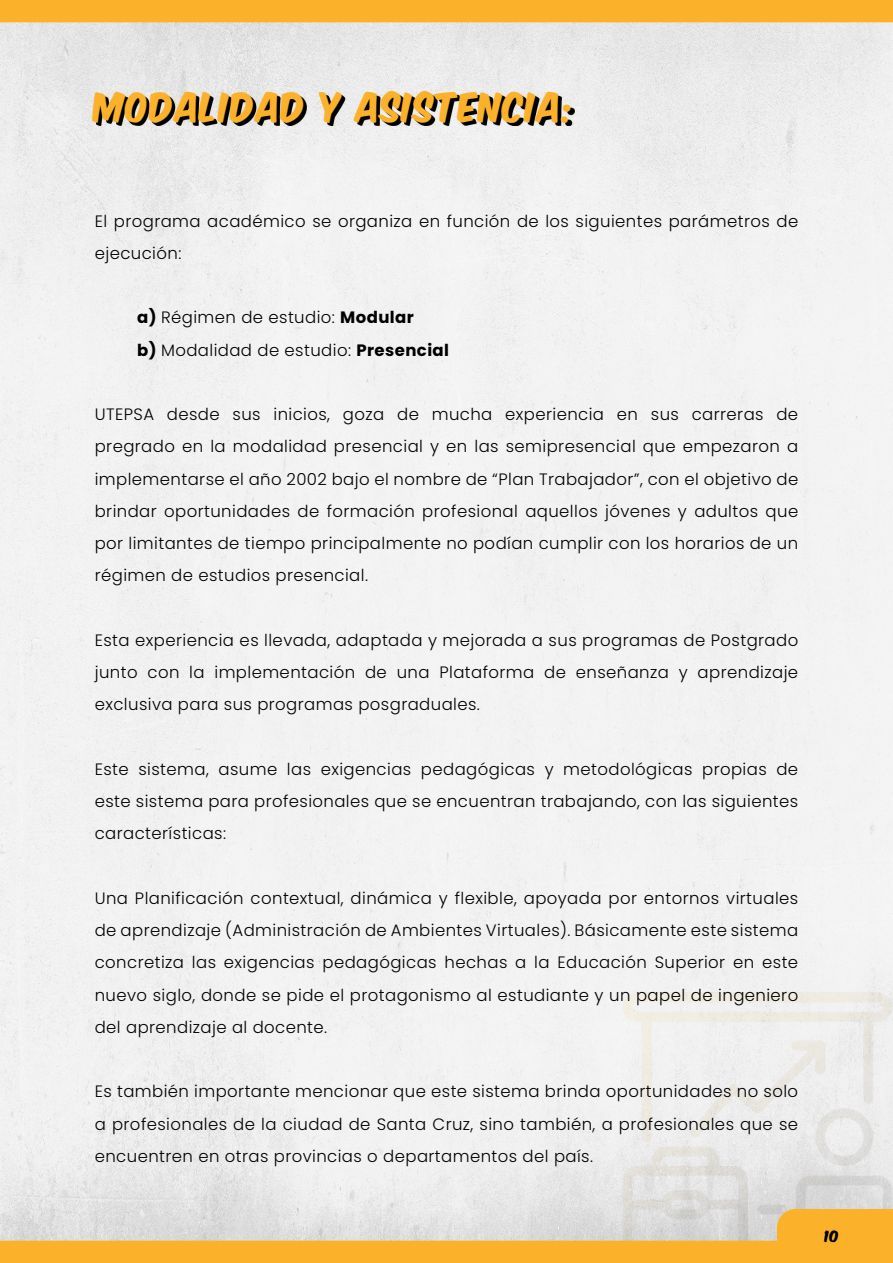
<style>
.page{position:relative;width:893px;height:1263px;background:#fff}
.page>*{position:absolute;margin:0;border:0;box-sizing:border-box;transform-origin:0 0}
.t1{font:34.5px "Komika Axis";letter-spacing:.05em;color:#fcb12b;scale:.94 1}
.t2{font:300 16.5px/32.2px "Poppins";letter-spacing:.025em;color:#000;text-align:justify}
.t3{font:13.5px "Komika Axis";color:#000}
.s1{font-weight:700}
</style>
<div class="page">
<img style="left:0;top:22px;width:893px;height:1219px">
<img style="left:623px;top:992px;width:270px;height:249px">
<div style="left:0;top:1241px;width:893px;height:22px;background:#fcb12a"></div>
<div style="left:0;top:0;width:893px;height:22px;background:#fcb12a"></div>
<div style="left:776px;top:1208px;width:117px;height:55px;background:#fcb12b"></div>
<svg style="left:96px;top:94px;width:478px;height:32px;background:#707070"></svg>
<h1 class="t1" style="left:94px;top:90px;width:512px">MODALIDAD Y ASISTENCIA:</h1>
<p class="t2" style="left:95px;top:205px;width:705px">El programa académico se organiza en función de los siguientes parámetros de ejecución:</p>
<p class="t2" style="left:137px;top:301px;width:313px"><span class="s1">a)</span> Régimen de estudio: <span class="s1">Modular<br>b)</span> Modalidad de estudio: <span class="s1">Presencial</span></p>
<p class="t2" style="left:95px;top:398px;width:705px">UTEPSA desde sus inicios, goza de mucha experiencia en sus carreras de pregrado en la modalidad presencial y en las semipresencial que empezaron a implementarse el año 2002 bajo el nombre de “Plan Trabajador”, con el objetivo de brindar oportunidades de formación profesional aquellos jóvenes y adultos que por limitantes de tiempo principalmente no podían cumplir con los horarios de un régimen de estudios presencial.</p>
<p class="t2" style="left:95px;top:624px;width:705px">Esta experiencia es llevada, adaptada y mejorada a sus programas de Postgrado junto con la implementación de una Plataforma de enseñanza y aprendizaje exclusiva para sus programas posgraduales.</p>
<p class="t2" style="left:95px;top:753px;width:705px">Este sistema, asume las exigencias pedagógicas y metodológicas propias de este sistema para profesionales que se encuentran trabajando, con las siguientes características:</p>
<p class="t2" style="left:95px;top:882px;width:705px">Una Planificación contextual, dinámica y flexible, apoyada por entornos virtuales de aprendizaje (Administración de Ambientes Virtuales). Básicamente este sistema concretiza las exigencias pedagógicas hechas a la Educación Superior en este nuevo siglo, donde se pide el protagonismo al estudiante y un papel de ingeniero del aprendizaje al docente.</p>
<p class="t2" style="left:95px;top:1076px;width:705px">Es también importante mencionar que este sistema brinda oportunidades no solo a profesionales de la ciudad de Santa Cruz, sino también, a profesionales que se encuentren en otras provincias o departamentos del país.</p>
<p class="t3" style="left:824px;top:1229px;width:16px">10</p>
</div>
